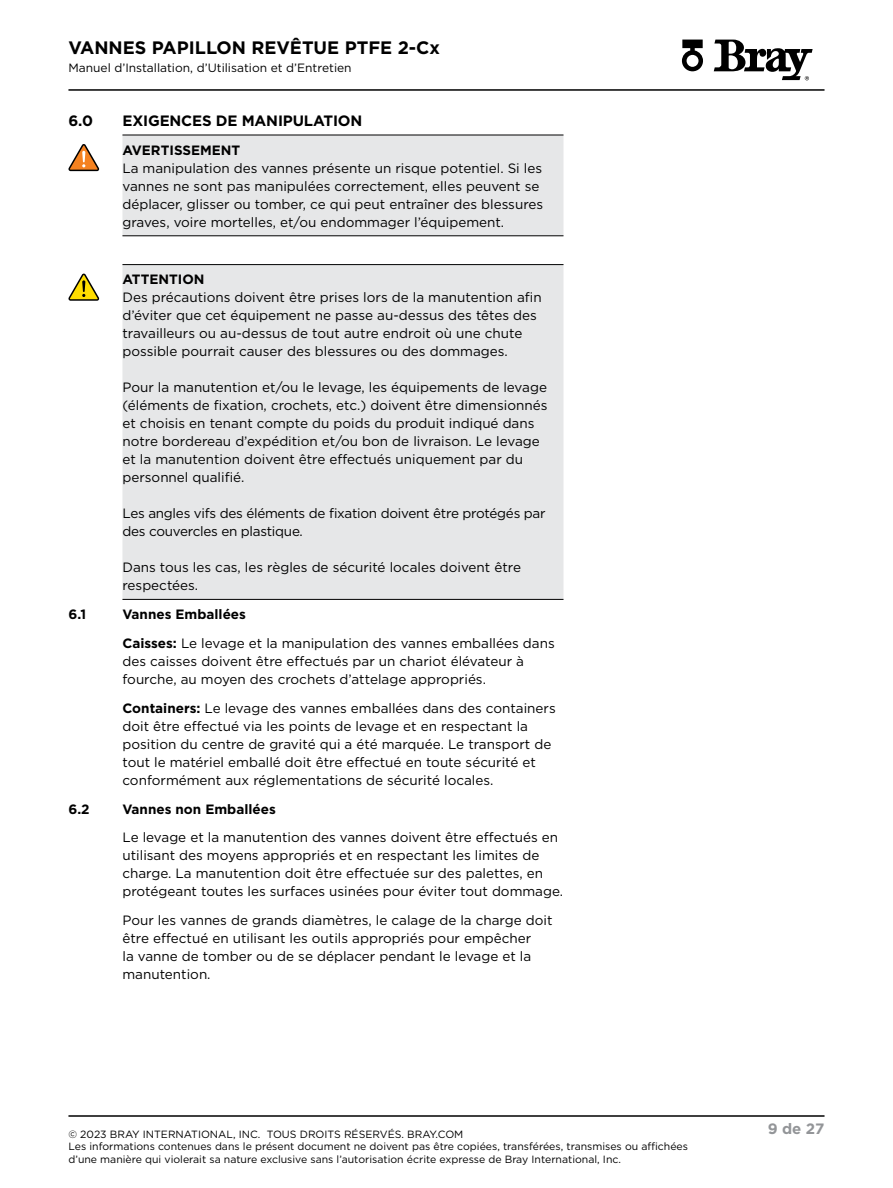
<style>
.page{position:relative;width:893px;height:1188px;background:#fff}
.page>*{position:absolute;margin:0;border:0;box-sizing:border-box;transform-origin:0 0}
.t1{font:700 18px "Gotham";color:#000}
.t2{font:700 15px "Gotham";letter-spacing:-.01em;color:#000}
.t3{font:700 15px "Gotham";color:#939598}
.t4{font:13.5px/18px "Gotham";color:#000}
.t5{font:13.5px/18px "Gotham";letter-spacing:-.02em;color:#000}
.t6{font:700 13.5px "Gotham";color:#000}
.t7{font:12px "Gotham";color:#000}
.t8{font:10.5px/12.6px "Gotham";color:#000}
.s1{font-weight:700}
</style>
<div class="page">
<hr style="left:68px;top:89px;width:756px;height:2px;background:#000">
<svg style="left:714px;top:40px;width:99px;height:40px"></svg>
<svg style="left:682px;top:40px;width:21px;height:31px"></svg>
<hr style="left:68px;top:1115px;width:756px;height:2px;background:#000">
<div style="left:122px;top:136px;width:441px;height:463px;background:#e6e7e8"></div>
<hr style="left:122px;top:135px;width:441px;height:1px;background:#000">
<hr style="left:122px;top:599px;width:441px;height:1px;background:#000">
<hr style="left:122px;top:235px;width:441px;height:1px;background:#000">
<hr style="left:122px;top:264px;width:441px;height:1px;background:#000">
<svg style="left:68px;top:144px;width:31px;height:27px"></svg>
<svg style="left:68px;top:274px;width:31px;height:27px"></svg>
<h1 class="t1" style="left:68px;top:36px;width:373px">VANNES PAPILLON REVÊTUE PTFE 2-Cx</h1>
<p class="t7" style="left:68px;top:60px;width:285px">Manuel d’Installation, d’Utilisation et d’Entretien</p>
<p class="t2" style="left:68px;top:111px;width:26px">6.0</p>
<p class="t2" style="left:122px;top:111px;width:241px">EXIGENCES DE MANIPULATION</p>
<p class="t6" style="left:122px;top:141px;width:119px">AVERTISSEMENT</p>
<p class="t4" style="left:122px;top:159px;width:422px">La manipulation des vannes présente un risque potentiel. Si les vannes ne sont pas manipulées correctement, elles peuvent se déplacer, glisser ou tomber, ce qui peut entraîner des blessures graves, voire mortelles, et/ou endommager l’équipement.</p>
<p class="t6" style="left:122px;top:271px;width:84px">ATTENTION</p>
<p class="t4" style="left:122px;top:288px;width:421px">Des précautions doivent être prises lors de la manutention afin d’éviter que cet équipement ne passe au-dessus des têtes des travailleurs ou au-dessus de tout autre endroit où une chute possible pourrait causer des blessures ou des dommages.</p>
<p class="t4" style="left:122px;top:378px;width:427px">Pour la manutention et/ou le levage, les équipements de levage (éléments de fixation, crochets, etc.) doivent être dimensionnés et choisis en tenant compte du poids du produit indiqué dans notre bordereau d’expédition et/ou bon de livraison. Le levage et la manutention doivent être effectués uniquement par du personnel qualifié.</p>
<p class="t5" style="left:122px;top:504px;width:425px">Les angles vifs des éléments de fixation doivent être protégés par des couvercles en plastique.</p>
<p class="t4" style="left:122px;top:558px;width:400px">Dans tous les cas, les règles de sécurité locales doivent être respectées.</p>
<p class="t6" style="left:68px;top:605px;width:19px">6.1</p>
<p class="t4" style="left:122px;top:600px;width:434px;line-height:28.8px"><span class="s1">Vannes Emballées<br>Caisses:</span> Le levage et la manipulation des vannes emballées dans</p>
<p class="t4" style="left:122px;top:652px;width:403px">des caisses doivent être effectués par un chariot élévateur à fourche, au moyen des crochets d’attelage appropriés.</p>
<p class="t4" style="left:122px;top:699px;width:435px"><span class="s1">Containers:</span> Le levage des vannes emballées dans des containers doit être effectué via les points de levage et en respectant la position du centre de gravité qui a été marquée. Le transport de tout le matériel emballé doit être effectué en toute sécurité et conformément aux réglementations de sécurité locales.</p>
<p class="t6" style="left:68px;top:800px;width:23px">6.2</p>
<p class="t6" style="left:122px;top:800px;width:155px">Vannes non Emballées</p>
<p class="t4" style="left:122px;top:828px;width:442px">Le levage et la manutention des vannes doivent être effectués en utilisant des moyens appropriés et en respectant les limites de charge. La manutention doit être effectuée sur des palettes, en protégeant toutes les surfaces usinées pour éviter tout dommage.</p>
<p class="t4" style="left:122px;top:911px;width:432px">Pour les vannes de grands diamètres, le calage de la charge doit être effectué en utilisant les outils appropriés pour empêcher<br>la vanne de tomber ou de se déplacer pendant le levage et la manutention.</p>
<p class="t8" style="left:68px;top:1127px;width:621px">© 2023 BRAY INTERNATIONAL, INC. TOUS DROITS RÉSERVÉS. BRAY.COM<br>Les informations contenues dans le présent document ne doivent pas être copiées, transférées, transmises ou affichées d’une manière qui violerait sa nature exclusive sans l’autorisation écrite expresse de Bray International, Inc.</p>
<p class="t3" style="left:768px;top:1119px;width:58px">9 de 27</p>
</div>
